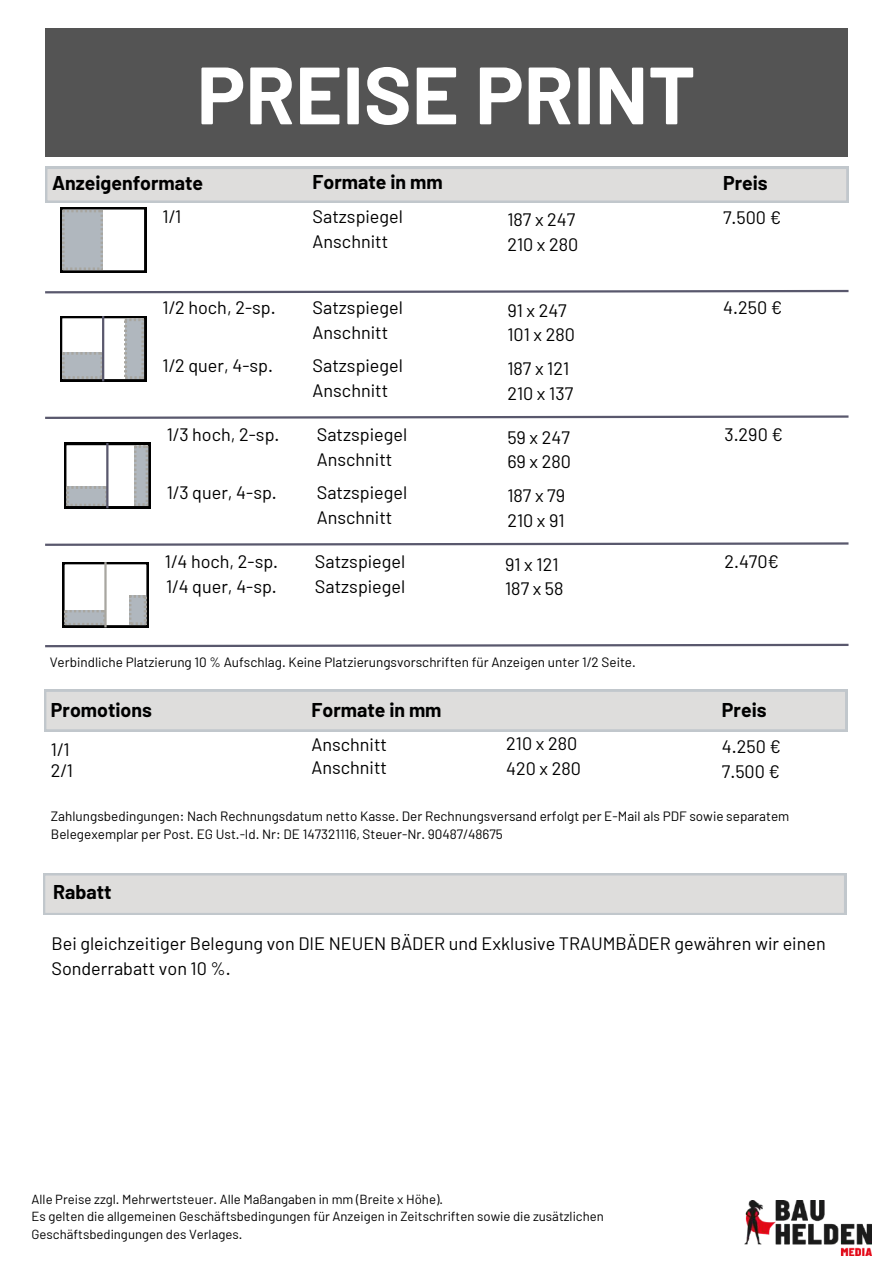
<style>
.page{position:relative;width:894px;height:1264px;background:#fff}
.page>*{position:absolute;margin:0;border:0;box-sizing:border-box;transform-origin:0 0}
.t1{font:700 81px "Barlow";color:#fff}
.t2{font:700 19.5px "Barlow";color:#000}
.t3{font:18px/24.8px "Barlow";color:#000}
.t4{font:13.5px/18px "Barlow";color:#000}
.t5{font:13.2px/17.5px "Barlow";color:#000}
</style>
<div class="page">
<div style="left:45px;top:28px;width:801px;height:129px;background:#545454"></div>
<svg style="left:45px;top:415px;width:804px;height:4px"></svg>
<svg style="left:60px;top:316px;width:86px;height:65px"></svg>
<hr style="left:102px;top:316px;width:2px;height:65px;background:#59586d">
<svg style="left:45px;top:542px;width:804px;height:4px"></svg>
<svg style="left:64px;top:443px;width:86px;height:65px"></svg>
<hr style="left:106px;top:443px;width:2px;height:65px;background:#59586d">
<svg style="left:45px;top:643px;width:804px;height:5px"></svg>
<svg style="left:62px;top:562px;width:87px;height:65px"></svg>
<hr style="left:104px;top:562px;width:3px;height:65px;background:#a8a6a0">
<svg style="left:45px;top:167px;width:803px;height:105px"></svg>
<svg style="left:45px;top:289px;width:804px;height:5px"></svg>
<svg style="left:44px;top:689px;width:803px;height:42px;background:#dadada"></svg>
<div style="left:43px;top:873px;width:803px;height:42px;background:#c1c7cc"></div>
<div style="left:45px;top:875px;width:799px;height:38px;background:#dedddc"></div>
<img style="left:744px;top:1200px;width:127px;height:55px">
<h1 class="t1" style="left:197px;top:43px;width:500px">PREISE PRINT</h1>
<p class="t2" style="left:52px;top:170px;width:153px">Anzeigenformate</p>
<p class="t2" style="left:312px;top:169px;width:131px">Formate in mm</p>
<p class="t2" style="left:722px;top:170px;width:46px">Preis</p>
<p class="t3" style="left:162px;top:204px;width:20px">1/1</p>
<p class="t3" style="left:312px;top:204px;width:92px">Satzspiegel<br>Anschnitt</p>
<p class="t3" style="left:507px;top:207px;width:72px">187 x 247<br>210 x 280</p>
<p class="t3" style="left:722px;top:204px;width:60px">7.500 €</p>
<p class="t3" style="left:162px;top:294px;width:115px">1/2 hoch, 2-sp.</p>
<p class="t3" style="left:312px;top:294px;width:92px">Satzspiegel</p>
<p class="t3" style="left:723px;top:295px;width:60px">4.250 €</p>
<p class="t3" style="left:312px;top:319px;width:77px">Anschnitt</p>
<p class="t3" style="left:507px;top:297px;width:69px">91 x 247<br>101 x 280</p>
<p class="t3" style="left:162px;top:353px;width:112px">1/2 quer, 4-sp.</p>
<p class="t3" style="left:312px;top:353px;width:92px">Satzspiegel<br>Anschnitt</p>
<p class="t3" style="left:507px;top:355px;width:67px">187 x 121<br>210 x 137</p>
<p class="t3" style="left:167px;top:421px;width:114px">1/3 hoch, 2-sp.</p>
<p class="t3" style="left:317px;top:421px;width:92px">Satzspiegel</p>
<p class="t3" style="left:724px;top:421px;width:60px">3.290 €</p>
<p class="t3" style="left:317px;top:446px;width:77px">Anschnitt</p>
<p class="t3" style="left:507px;top:424px;width:65px">59 x 247<br>69 x 280</p>
<p class="t3" style="left:167px;top:479px;width:112px">1/3 quer, 4-sp.</p>
<p class="t3" style="left:317px;top:479px;width:92px">Satzspiegel<br>Anschnitt</p>
<p class="t3" style="left:507px;top:482px;width:59px">187 x 79<br>210 x 91</p>
<p class="t3" style="left:165px;top:548px;width:115px">1/4 hoch, 2-sp.</p>
<p class="t3" style="left:315px;top:548px;width:92px">Satzspiegel</p>
<p class="t3" style="left:724px;top:548px;width:56px">2.470€</p>
<p class="t3" style="left:315px;top:573px;width:92px">Satzspiegel</p>
<p class="t3" style="left:505px;top:551px;width:55px">91 x 121</p>
<p class="t3" style="left:166px;top:573px;width:112px">1/4 quer, 4-sp.</p>
<p class="t3" style="left:505px;top:575px;width:60px">187 x 58</p>
<p class="t4" style="left:50px;top:653px;width:587px">Verbindliche Platzierung 10 % Aufschlag. Keine Platzierungsvorschriften für Anzeigen unter 1/2 Seite.</p>
<p class="t2" style="left:51px;top:697px;width:102px">Promotions</p>
<p class="t2" style="left:311px;top:697px;width:131px">Formate in mm</p>
<p class="t2" style="left:721px;top:697px;width:46px">Preis</p>
<p class="t3" style="left:51px;top:736px;width:20px">1/1</p>
<p class="t3" style="left:311px;top:731px;width:77px">Anschnitt</p>
<p class="t3" style="left:721px;top:733px;width:60px">4.250 €</p>
<p class="t3" style="left:51px;top:757px;width:24px">2/1</p>
<p class="t3" style="left:311px;top:754px;width:77px">Anschnitt</p>
<p class="t3" style="left:721px;top:758px;width:60px">7.500 €</p>
<p class="t3" style="left:506px;top:730px;width:76px">210 x 280<br>420 x 280</p>
<p class="t4" style="left:51px;top:806px;width:739px">Zahlungsbedingungen: Nach Rechnungsdatum netto Kasse. Der Rechnungsversand erfolgt per E-Mail als PDF sowie separatem<br>Belegexemplar per Post. EG Ust.-Id. Nr: DE 147321116, Steuer-Nr. 90487/48675</p>
<p class="t2" style="left:53px;top:879px;width:60px">Rabatt</p>
<p class="t3" style="left:51px;top:930px;width:775px">Bei gleichzeitiger Belegung von DIE NEUEN BÄDER und Exklusive TRAUMBÄDER gewähren wir einen<br>Sonderrabatt von 10 %.</p>
<p class="t5" style="left:32px;top:1189px;width:573px">Alle Preise zzgl. Mehrwertsteuer. Alle Maßangaben in mm (Breite x Höhe).<br>Es gelten die allgemeinen Geschäftsbedingungen für Anzeigen in Zeitschriften sowie die zusätzlichen<br>Geschäftsbedingungen des Verlages.</p>
</div>
